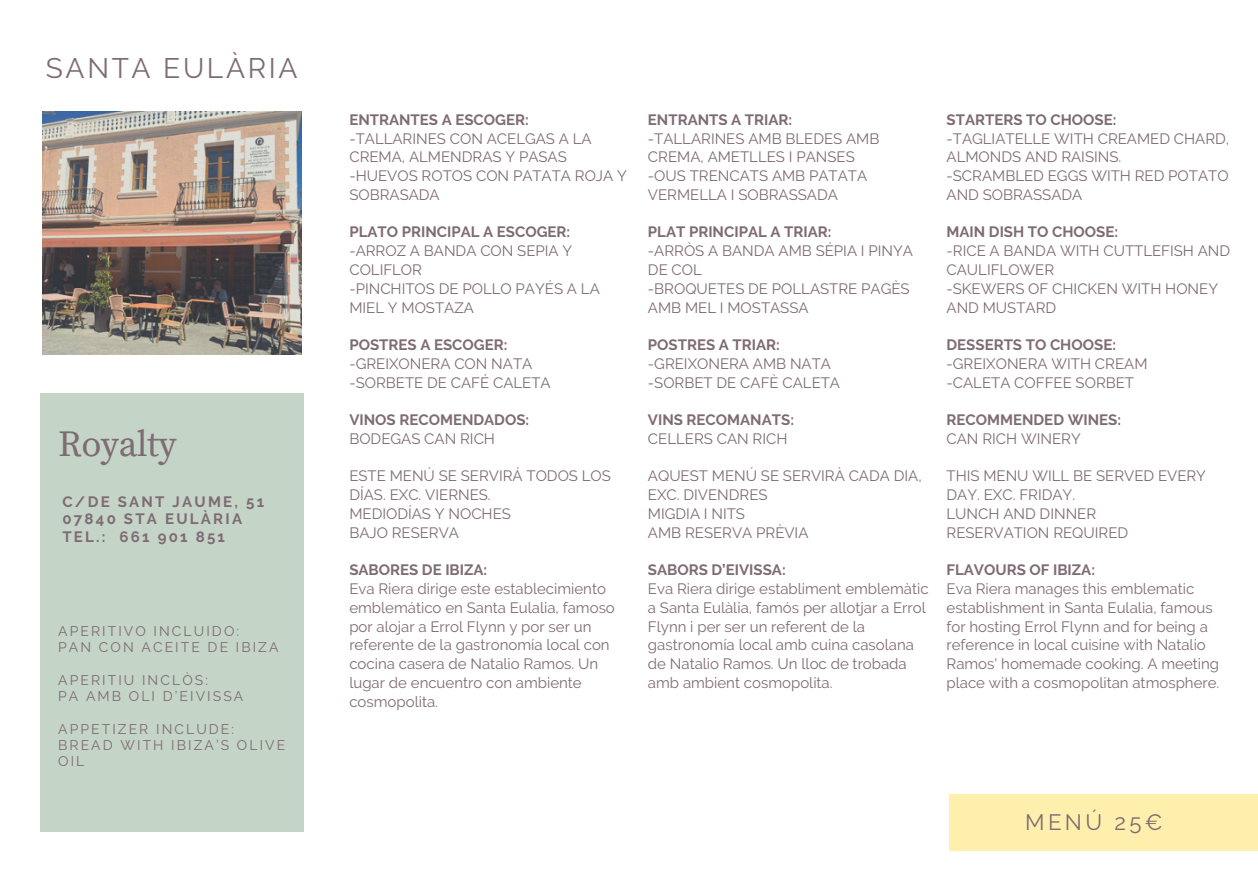
<style>
.page{position:relative;width:1258px;height:894px;background:#fff}
.page>*{position:absolute;margin:0;border:0;box-sizing:border-box;transform-origin:0 0}
.t1{font:36.6px "Source Serif Pro";letter-spacing:-.015em;color:#7e6b73}
.t2{font:28.2px "Raleway";letter-spacing:.095em;color:#7e6b73}
.t3{font:22.2px "Raleway";letter-spacing:.15em;color:#7e6b73}
.t4{font:15px/18.6px "Raleway";color:#7e6b73}
.t5{font:700 15px "Raleway";color:#7e6b73}
.t6{font:700 15px/17.4px "Raleway";letter-spacing:.15em;color:#7e6b73}
.t7{font:13.8px/16.2px "Raleway";letter-spacing:.15em;color:#7e6b73}
</style>
<div class="page">
<img style="left:43px;top:112px;width:258px;height:243px">
<div style="left:40px;top:393px;width:264px;height:438px;background:#c4d4c7"></div>
<div style="left:949px;top:793px;width:309px;height:57px;background:#ffefac"></div>
<h2 class="t2" style="left:46px;top:51px;width:253px">SANTA EULÀRIA</h2>
<h1 class="t1" style="left:58px;top:422px;width:120px">Royalty</h1>
<p class="t6" style="left:62px;top:492px;width:203px">C/DE SANT JAUME, 51<br>07840 STA EULÀRIA<br>TEL.: 661 901 851</p>
<p class="t7" style="left:58px;top:623px;width:222px">APERITIVO INCLUIDO:<br>PAN CON ACEITE DE IBIZA</p>
<p class="t7" style="left:58px;top:671px;width:187px">APERITIU INCLÒS:<br>PA AMB OLI D’EIVISSA</p>
<p class="t7" style="left:58px;top:720px;width:229px">APPETIZER INCLUDE:<br>BREAD WITH IBIZA’S OLIVE<br>OIL</p>
<p class="t5" style="left:349px;top:111px;width:181px">ENTRANTES A ESCOGER:</p>
<p class="t4" style="left:349px;top:129px;width:279px">-TALLARINES CON ACELGAS A LA<br>CREMA, ALMENDRAS Y PASAS -HUEVOS ROTOS CON PATATA ROJA Y<br>SOBRASADA</p>
<p class="t5" style="left:349px;top:223px;width:222px">PLATO PRINCIPAL A ESCOGER:</p>
<p class="t4" style="left:349px;top:241px;width:252px">-ARROZ A BANDA CON SEPIA Y<br>COLIFLOR<br>-PINCHITOS DE POLLO PAYÉS A LA<br>MIEL Y MOSTAZA</p>
<p class="t5" style="left:349px;top:336px;width:160px">POSTRES A ESCOGER:</p>
<p class="t4" style="left:349px;top:354px;width:203px">-GREIXONERA CON NATA -SORBETE DE CAFÉ CALETA</p>
<p class="t5" style="left:349px;top:411px;width:181px">VINOS RECOMENDADOS:</p>
<p class="t4" style="left:349px;top:429px;width:147px">BODEGAS CAN RICH</p>
<p class="t4" style="left:349px;top:466px;width:263px">ESTE MENÚ SE SERVIRÁ TODOS LOS<br>DÍAS. EXC. VIERNES.<br>MEDIODÍAS Y NOCHES<br>BAJO RESERVA</p>
<p class="t5" style="left:349px;top:561px;width:139px">SABORES DE IBIZA:</p>
<p class="t4" style="left:349px;top:579px;width:267px">Eva Riera dirige este establecimiento emblemático en Santa Eulalia, famoso por alojar a Errol Flynn y por ser un referente de la gastronomía local con cocina casera de Natalio Ramos. Un lugar de encuentro con ambiente cosmopolita.</p>
<p class="t5" style="left:648px;top:111px;width:146px">ENTRANTS A TRIAR:</p>
<p class="t4" style="left:648px;top:129px;width:233px">-TALLARINES AMB BLEDES AMB<br>CREMA, AMETLLES I PANSES -OUS TRENCATS AMB PATATA<br>VERMELLA I SOBRASSADA</p>
<p class="t5" style="left:648px;top:223px;width:185px">PLAT PRINCIPAL A TRIAR:</p>
<p class="t4" style="left:648px;top:241px;width:267px">-ARRÒS A BANDA AMB SÉPIA I PINYA<br>DE COL<br>-BROQUETES DE POLLASTRE PAGÈS<br>AMB MEL I MOSTASSA</p>
<p class="t5" style="left:648px;top:336px;width:133px">POSTRES A TRIAR:</p>
<p class="t4" style="left:648px;top:354px;width:194px">-GREIXONERA AMB NATA -SORBET DE CAFÈ CALETA</p>
<p class="t5" style="left:648px;top:411px;width:148px">VINS RECOMANATS:</p>
<p class="t4" style="left:648px;top:429px;width:141px">CELLERS CAN RICH</p>
<p class="t4" style="left:648px;top:466px;width:275px">AQUEST MENÚ SE SERVIRÀ CADA DIA,<br>EXC. DIVENDRES<br>MIGDIA I NITS<br>AMB RESERVA PRÈVIA</p>
<p class="t5" style="left:648px;top:561px;width:139px">SABORS D’EIVISSA:</p>
<p class="t4" style="left:648px;top:579px;width:282px">Eva Riera dirige establiment emblemàtic a Santa Eulàlia, famós per allotjar a Errol Flynn i per ser un referent de la gastronomía local amb cuina casolana de Natalio Ramos. Un lloc de trobada amb ambient cosmopolita.</p>
<p class="t5" style="left:946px;top:111px;width:171px">STARTERS TO CHOOSE:</p>
<p class="t4" style="left:946px;top:129px;width:284px">-TAGLIATELLE WITH CREAMED CHARD,<br>ALMONDS AND RAISINS.<br>-SCRAMBLED EGGS WITH RED POTATO<br>AND SOBRASSADA</p>
<p class="t5" style="left:946px;top:223px;width:173px">MAIN DISH TO CHOOSE:</p>
<p class="t4" style="left:946px;top:241px;width:285px">-RICE A BANDA WITH CUTTLEFISH AND<br>CAULIFLOWER<br>-SKEWERS OF CHICKEN WITH HONEY<br>AND MUSTARD</p>
<p class="t5" style="left:946px;top:336px;width:171px">DESSERTS TO CHOOSE:</p>
<p class="t4" style="left:946px;top:354px;width:202px">-GREIXONERA WITH CREAM -CALETA COFFEE SORBET</p>
<p class="t5" style="left:946px;top:411px;width:176px">RECOMMENDED WINES:</p>
<p class="t4" style="left:946px;top:429px;width:136px">CAN RICH WINERY</p>
<p class="t4" style="left:946px;top:466px;width:261px">THIS MENU WILL BE SERVED EVERY<br>DAY. EXC. FRIDAY.<br>LUNCH AND DINNER<br>RESERVATION REQUIRED</p>
<p class="t5" style="left:946px;top:561px;width:150px">FLAVOURS OF IBIZA:</p>
<p class="t4" style="left:946px;top:579px;width:274px">Eva Riera manages this emblematic establishment in Santa Eulalia, famous for hosting Errol Flynn and for being a reference in local cuisine with Natalio Ramos' homemade cooking. A meeting place with a cosmopolitan atmosphere.</p>
<h3 class="t3" style="left:1025px;top:808px;width:139px">MENÚ 25€</h3>
</div>
